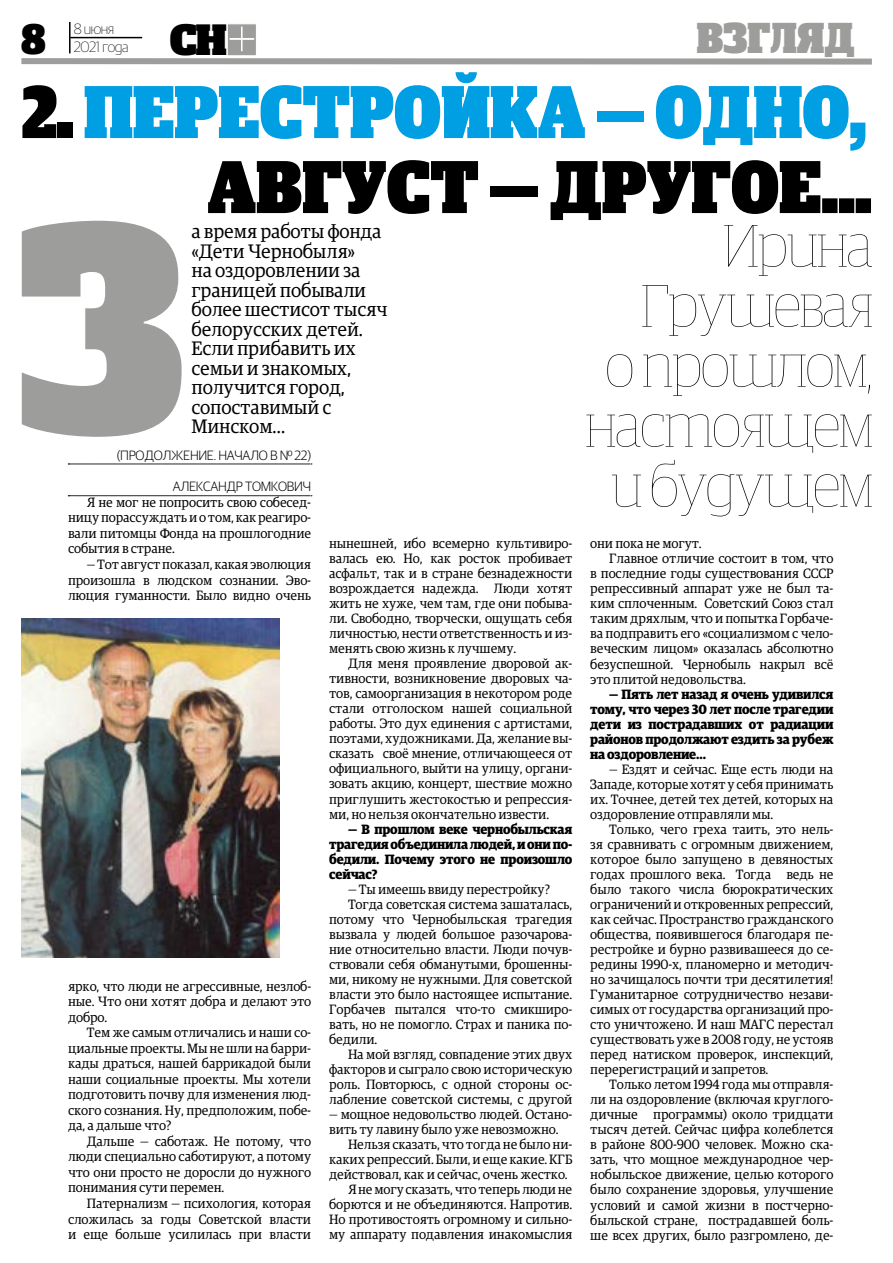
<style>
.page{position:relative;width:893px;height:1263px;background:#fff}
.page>*{position:absolute;margin:0;border:0;box-sizing:border-box;transform-origin:0 0}
.t1{font:800 300.9px "Snplus Display";color:#9d9d9c}
.t2{font:800 75px/75px "Snplus Display";color:#009fe3;text-align:right}
.t3{font:100 60px/60px "Snplus Display";letter-spacing:-.01em;color:#000;text-align:right}
.t4{font:800 44.1px "Snplus Display Logo";color:#000}
.t5{font:800 43.5px "Snplus Display";color:#9d9d9c}
.t6{font:800 42.9px "Snplus Display";color:#000}
.t7{font:19.5px/19.5px "Snplus Tekst";letter-spacing:-.01em;color:#000}
.t8{font:200 15px/18px "Snplus Sans";letter-spacing:-.03em;color:#000}
.t9{font:13.5px/15px "Snplus Tekst";letter-spacing:-.01em;color:#000;text-align:justify}
.t10{font:700 13.5px/15px "Snplus Tekst";letter-spacing:-.01em;color:#000;text-align:justify}
.t11{font:300 13.5px "Snplus Sans";letter-spacing:-.02em;color:#000}
.s1{color:#000}
</style>
<div class="page">
<div style="left:227px;top:23px;width:30px;height:33px;background:#9d9d9c;border:1px solid #fff"></div>
<svg style="left:241px;top:27px;width:1px;height:24px"></svg>
<div style="left:230px;top:38px;width:24px;height:2px;background:#9d9d9c;border:1px solid #fff"></div>
<hr style="left:70px;top:37px;width:72px;height:1px;background:#000">
<hr style="left:69px;top:22px;width:2px;height:31px;background:#000">
<div style="left:21px;top:58px;width:851px;height:7px;background:#9d9d9c"></div>
<svg style="left:68px;top:464px;width:244px;height:1px"></svg>
<svg style="left:68px;top:495px;width:244px;height:1px"></svg>
<img style="left:22px;top:619px;width:257px;height:338px">
<h3 class="t6" style="left:21px;top:15px;width:26px">8</h3>
<p class="t8" style="left:74px;top:20px;width:56px">8 июня<br>2021 года</p>
<h3 class="t4" style="left:170px;top:15px;width:59px">СН</h3>
<h3 class="t5" style="left:697px;top:14px;width:159px">ВЗГЛЯД</h3>
<h2 class="t2" style="left:22px;top:74px;width:852px"><span class="s1">2.</span> ПЕРЕСТРОЙКА — ОДНО,<br><span class="s1">АВГУСТ — ДРУГОЕ…</span></h2>
<h3 class="t3" style="left:585px;top:217px;width:289px">Ирина<br>Грушевая<br>о прошлом, настоящем</h3>
<h1 class="t1" style="left:19px;top:160px;width:168px">З</h1>
<h3 class="t7" style="left:191px;top:222px;width:198px">а время работы фонда «Дети Чернобыля»<br>на оздоровлении за границей побывали более шестисот тысяч белорусских детей.<br>Если прибавить их семьи и знакомых, получится город, сопоставимый с<br>Минском…</h3>
<p class="t11" style="left:117px;top:447px;width:196px">(ПРОДОЛЖЕНИЕ. НАЧАЛО В № 22)</p>
<p class="t11" style="left:173px;top:479px;width:140px">АЛЕКСАНДР ТОМКОВИЧ</p>
<p class="t9" style="left:68px;top:494px;width:245px;line-height:15.5px;text-indent:19px">Я не мог не попросить свою собесед&shy;ницу порассуждать и о том, как реагиро&shy;вали питомцы Фонда на прошлогодние события в стране.</p>
<p class="t9" style="left:68px;top:557px;width:245px;line-height:15.5px;text-indent:19px">— Тот август показал, какая эволюция произошла в людском сознании. Эво&shy;люция гуманности. Было видно очень</p>
<h3 class="t3" style="left:611px;top:457px;width:263px">и будущем</h3>
<p class="t9" style="left:329px;top:536px;width:245px">нынешней, ибо всемерно культивиро&shy;валась ею. Но, как росток пробивает асфальт, так и в стране безнадежности возрождается надежда. Люди хотят жить не хуже, чем там, где они побыва&shy;ли. Свободно, творчески, ощущать себя личностью, нести ответственность и из&shy;менять свою жизнь к лучшему.</p>
<p class="t9" style="left:329px;top:656px;width:245px;text-indent:19px">Для меня проявление дворовой ак&shy;тивности, возникновение дворовых ча&shy;тов, самоорганизация в некотором роде стали отголоском нашей социальной работы. Это дух единения с артистами, поэтами, художниками. Да, желание вы&shy;сказать своё мнение, отличающееся от официального, выйти на улицу, органи&shy;зовать акцию, концерт, шествие можно приглушить жестокостью и репрессия&shy;ми, но нельзя окончательно извести.</p>
<p class="t10" style="left:329px;top:821px;width:245px;text-indent:19px">— В прошлом веке чернобыльская трагедия объединила людей, и они по&shy;бедили. Почему этого не произошло сейчас?</p>
<p class="t9" style="left:348px;top:881px;width:203px">— Ты имеешь ввиду перестройку?</p>
<p class="t9" style="left:348px;top:896px;width:226px">Тогда советская система зашаталась,</p>
<p class="t9" style="left:329px;top:911px;width:245px">потому что Чернобыльская трагедия</p>
<p class="t9" style="left:329px;top:926px;width:245px">вызвала у людей большое разочарова-</p>
<p class="t9" style="left:329px;top:942px;width:245px">ние относительно власти. Люди почув-</p>
<p class="t9" style="left:329px;top:957px;width:245px">ствовали себя обманутыми, брошенны-</p>
<p class="t9" style="left:329px;top:972px;width:245px">ми, никому не нужными. Для советской</p>
<p class="t9" style="left:329px;top:987px;width:245px">власти это было настоящее испытание.</p>
<p class="t9" style="left:329px;top:1002px;width:245px">Горбачев пытался что-то смикширо-</p>
<p class="t9" style="left:329px;top:1017px;width:245px">вать, но не помогло. Страх и паника по-</p>
<p class="t9" style="left:329px;top:1032px;width:50px">бедили.</p>
<p class="t9" style="left:348px;top:1047px;width:226px">На мой взгляд, совпадение этих двух</p>
<p class="t9" style="left:329px;top:1062px;width:245px">факторов и сыграло свою историческую</p>
<p class="t9" style="left:329px;top:1077px;width:245px">роль. Повторюсь, с одной стороны ос-</p>
<p class="t9" style="left:329px;top:1092px;width:245px">лабление советской системы, с другой</p>
<p class="t9" style="left:329px;top:1107px;width:245px">— мощное недовольство людей. Остано&shy;вить ту лавину было уже невозможно.</p>
<p class="t9" style="left:348px;top:1137px;width:226px">Нельзя сказать, что тогда не было ни-</p>
<p class="t9" style="left:329px;top:1152px;width:245px">каких репрессий. Были, и еще какие. КГБ</p>
<p class="t9" style="left:329px;top:1167px;width:240px">действовал, как и сейчас, очень жестко.</p>
<p class="t9" style="left:348px;top:1182px;width:226px">Я не могу сказать, что теперь люди не</p>
<p class="t9" style="left:329px;top:1197px;width:245px">борются и не объединяются. Напротив.</p>
<p class="t9" style="left:329px;top:1212px;width:245px">Но противостоять огромному и сильно-</p>
<p class="t9" style="left:329px;top:1227px;width:245px">му аппарату подавления инакомыслия</p>
<p class="t9" style="left:590px;top:536px;width:113px">они пока не могут.</p>
<p class="t9" style="left:609px;top:551px;width:226px">Главное отличие состоит в том, что</p>
<p class="t9" style="left:590px;top:566px;width:245px">в последние годы существования СССР</p>
<p class="t9" style="left:590px;top:581px;width:245px">репрессивный аппарат уже не был та-</p>
<p class="t9" style="left:590px;top:596px;width:245px">ким сплоченным. Советский Союз стал</p>
<p class="t9" style="left:590px;top:611px;width:245px">таким дряхлым, что и попытка Горбаче-</p>
<p class="t9" style="left:590px;top:626px;width:245px">ва подправить его «социализмом с чело-</p>
<p class="t9" style="left:590px;top:641px;width:245px">веческим лицом» оказалась абсолютно</p>
<p class="t9" style="left:590px;top:656px;width:245px">безуспешной. Чернобыль накрыл всё</p>
<p class="t9" style="left:590px;top:671px;width:157px">это плитой недовольства.</p>
<p class="t10" style="left:590px;top:686px;width:245px;text-indent:19px">— Пять лет назад я очень удивился тому, что через 30 лет после трагедии дети из пострадавших от радиации районов продолжают ездить за рубеж на оздоровление…</p>
<p class="t9" style="left:590px;top:761px;width:245px;text-indent:19px">— Ездят и сейчас. Еще есть люди на Западе, которые хотят у себя принимать их. Точнее, детей тех детей, которых на оздоровление отправляли мы.</p>
<p class="t9" style="left:590px;top:822px;width:245px;text-indent:19px">Только, чего греха таить, это нель&shy;зя сравнивать с огромным движением, которое было запущено в девяностых годах прошлого века. Тогда ведь не было такого числа бюрократических ограничений и откровенных репрессий, как сейчас. Пространство гражданского общества, появившегося благодаря пе&shy;рестройке и бурно развивашееся до се&shy;редины 1990-х, планомерно и методич&shy;но зачищалось почти три десятилетия!<br>Гуманитарное сотрудничество незави&shy;симых от государства организаций про&shy;сто уничтожено. И наш МАГС перестал существовать уже в 2008 году, не устояв перед натиском проверок, инспекций, перерегистраций и запретов.</p>
<p class="t9" style="left:590px;top:1077px;width:245px;text-indent:19px">Только летом 1994 года мы отправля&shy;ли на оздоровление (включая круглого&shy;дичные программы) около тридцати тысяч детей. Сейчас цифра колеблется в районе 800-900 человек. Можно ска&shy;зать, что мощное международное чер&shy;нобыльское движение, целью которого было сохранение здоровья, улучшение условий и самой жизни в постчерно&shy;быльской стране, пострадавшей боль&shy;ше всех других, было разгромлено, де-</p>
<p class="t9" style="left:68px;top:978px;width:245px;line-height:15.6px">ярко, что люди не агрессивные, незлоб&shy;ные. Что они хотят добра и делают это добро.</p>
<p class="t9" style="left:68px;top:1025px;width:245px;line-height:15.6px;text-indent:19px">Тем же самым отличались и наши со&shy;циальные проекты. Мы не шли на барри&shy;кады драться, нашей баррикадой были наши социальные проекты. Мы хотели подготовить почву для изменения люд&shy;ского сознания. Ну, предположим, побе&shy;да, а дальше что?</p>
<p class="t9" style="left:68px;top:1133px;width:245px;line-height:15.6px;text-indent:19px">Дальше — саботаж. Не потому, что люди специально саботируют, а потому что они просто не доросли до нужного понимания сути перемен.</p>
<p class="t9" style="left:68px;top:1195px;width:245px;line-height:15.6px;text-indent:19px">Патернализм — психология, которая сложилась за годы Советской власти и еще больше усилилась при власти</p>
</div>
